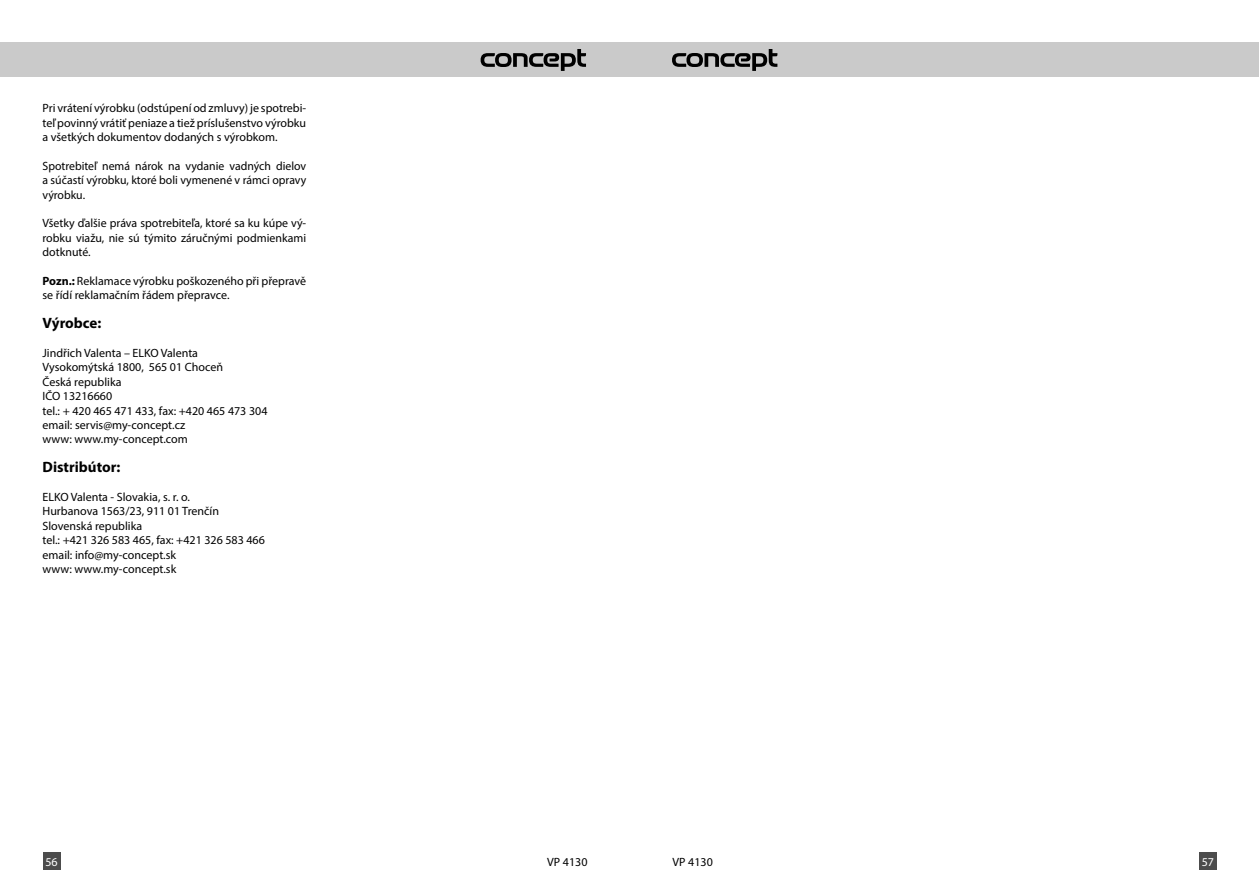
<style>
.page{position:relative;width:1259px;height:893px;background:#fff}
.page>*{position:absolute;margin:0;border:0;box-sizing:border-box;transform-origin:0 0}
.t1{font:700 15px "Myriad Pro";color:#000}
.t2{font:12px/14.4px "Myriad Pro";color:#000;text-align:justify}
.t3{font:12px "Myriad Pro";color:#fff}
.s1{font-weight:700}
</style>
<div class="page">
<div style="left:0;top:43px;width:629px;height:34px;background:#cacaca"></div>
<div style="left:629px;top:43px;width:630px;height:34px;background:#cacaca"></div>
<svg style="left:480px;top:49px;width:106px;height:22px"></svg>
<svg style="left:672px;top:49px;width:105px;height:22px"></svg>
<div style="left:1199px;top:853px;width:17px;height:17px;background:#4c4c4c"></div>
<div style="left:43px;top:853px;width:17px;height:17px;background:#4c4c4c"></div>
<p class="t2" style="left:43px;top:101px;width:265px">Pri vrátení výrobku (odstúpení od zmluvy) je spotrebi&shy;teľ povinný vrátiť peniaze a tiež príslušenstvo výrobku a všetkých dokumentov dodaných s výrobkom.</p>
<p class="t2" style="left:43px;top:158px;width:265px">Spotrebiteľ nemá nárok na vydanie vadných dielov a súčastí výrobku, ktoré boli vymenené v rámci opravy výrobku.</p>
<p class="t2" style="left:43px;top:216px;width:265px">Všetky ďalšie práva spotrebiteľa, ktoré sa ku kúpe vý&shy;robku viažu, nie sú týmito záručnými podmienkami dotknuté.</p>
<p class="t2" style="left:43px;top:274px;width:265px"><span class="s1">Pozn.:</span> Reklamace výrobku poškozeného při přepravě se řídí reklamačním řádem přepravce.</p>
<p class="t1" style="left:43px;top:313px;width:60px">Výrobce:</p>
<p class="t2" style="left:43px;top:346px;width:226px;text-align:left">Jindřich Valenta – ELKO Valenta<br>Vysokomýtská 1800, 565 01 Choceň<br>Česká republika<br>IČO 13216660<br>tel.: + 420 465 471 433, fax: +420 465 473 304 email: servis@my-concept.cz<br>www: www.my-concept.com</p>
<p class="t1" style="left:43px;top:457px;width:79px">Distribútor:</p>
<p class="t2" style="left:43px;top:490px;width:224px;text-align:left">ELKO Valenta - Slovakia, s. r. o.<br>Hurbanova 1563/23, 911 01 Trenčín<br>Slovenská republika<br>tel.: +421 326 583 465, fax: +421 326 583 466 email: info@my-concept.sk<br>www: www.my-concept.sk</p>
<p class="t3" style="left:45px;top:854px;width:14px">56</p>
<p class="t2" style="left:547px;top:854px;width:42px">VP 4130</p>
<p class="t2" style="left:672px;top:854px;width:42px">VP 4130</p>
<p class="t3" style="left:1201px;top:854px;width:14px">57</p>
</div>
